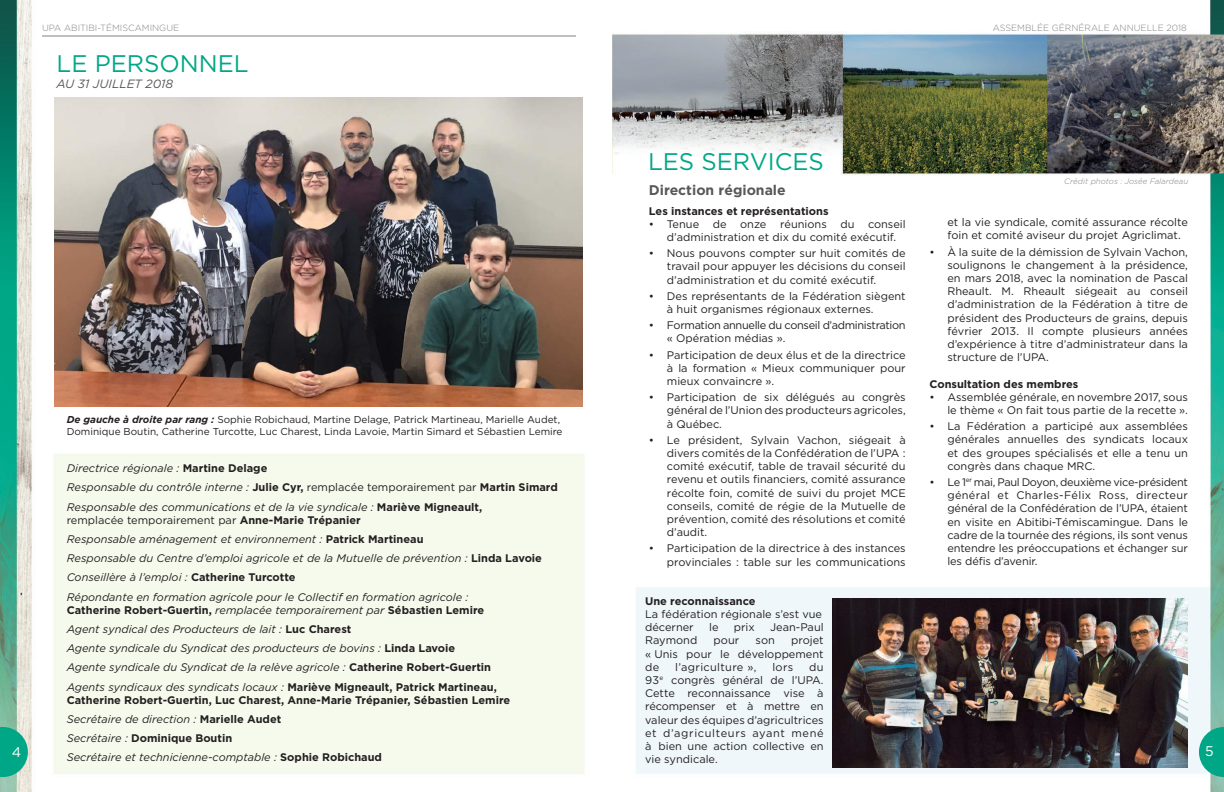
<style>
.page{position:relative;width:1224px;height:792px;background:#fff}
.page>*{position:absolute;margin:0;border:0;box-sizing:border-box;transform-origin:0 0}
.t1{font:24px "Gotham";color:#00a786}
.t2{font:700 14px "Gotham";color:#57585a}
.t3{font:14px "Gotham";color:#fff}
.t4{font:italic 12px "Gotham";color:#57585a}
.t5{font:11px/13.2px "Gotham";color:#231f20;text-align:justify}
.t6{font:italic 11px/19.2px "Gotham";color:#231f20}
.t7{font:700 11px/19.2px "Gotham";color:#231f20}
.t8{font:11px/13.2px "Gotham";letter-spacing:-.03em;color:#231f20}
.t9{font:11px "Gotham";letter-spacing:.03em;color:#231f20}
.t10{font:10px/12px "Gotham";color:#231f20}
.t11{font:300 9px "Gotham";color:#808285}
.t12{font:italic 300 8px "Gotham";color:#808285}
.s1{font-weight:700;font-style:italic}
.s2{font-weight:700;font-style:normal}
.s3{font-style:normal}
.s4{font-weight:400;font-style:italic}
</style>
<div class="page">
<img style="left:0;top:0;width:1224px;height:792px">
<img style="left:54px;top:97px;width:528px;height:310px">
<svg style="left:0;top:727px;width:28px;height:50px"></svg>
<svg style="left:1199px;top:727px;width:25px;height:50px"></svg>
<hr style="left:42px;top:36px;width:534px;height:1px;background:#808285">
<img style="left:832px;top:598px;width:356px;height:170px">
<p class="t11" style="left:42px;top:23px;width:139px">UPA ABITIBI-TÉMISCAMINGUE</p>
<p class="t11" style="left:993px;top:23px;width:196px">ASSEMBLÉE GÉRNÉRALE ANNUELLE 2018</p>
<h1 class="t1" style="left:57px;top:50px;width:194px">LE PERSONNEL</h1>
<p class="t4" style="left:57px;top:78px;width:118px">AU 31 JUILLET 2018</p>
<p class="t3" style="left:12px;top:745px;width:11px">4</p>
<p class="t10" style="left:67px;top:413px;width:497px"><span class="s1">De gauche à droite par rang :</span> Sophie Robichaud, Martine Delage, Patrick Martineau, Marielle Audet,<br>Dominique Boutin, Catherine Turcotte, Luc Charest, Linda Lavoie, Martin Simard et Sébastien Lemire</p>
<p class="t6" style="left:67px;top:459px;width:493px">Directrice régionale : <span class="s2">Martine Delage<br></span>Responsable du contrôle interne : <span class="s2">Julie Cyr,</span> <span class="s3">remplacée temporairement par</span> <span class="s2">Martin Simard<br></span>Responsable des communications et de la vie syndicale : <span class="s2">Mariève Migneault,</span></p>
<p class="t6" style="left:67px;top:510px;width:477px"><span class="s3">remplacée temporairement par</span> <span class="s2">Anne-Marie Trépanier<br></span>Responsable aménagement et environnement : <span class="s2">Patrick Martineau<br></span>Responsable du Centre d’emploi agricole et de la Mutuelle de prévention : <span class="s2">Linda Lavoie </span>Conseillère à l’emploi : <span class="s2">Catherine Turcotte<br></span>Répondante en formation agricole pour le Collectif en formation agricole :</p>
<p class="t6" style="left:67px;top:600px;width:432px"><span class="s2">Catherine Robert-Guertin,</span> remplacée temporairement par <span class="s2">Sébastien Lemire </span>Agent syndical des Producteurs de lait : <span class="s2">Luc Charest<br></span>Agente syndicale du Syndicat des producteurs de bovins : <span class="s2">Linda Lavoie </span>Agente syndicale du Syndicat de la relève agricole : <span class="s2">Catherine Robert-Guertin </span>Agents syndicaux des syndicats locaux : <span class="s2">Mariève Migneault, Patrick Martineau,</span></p>
<p class="t7" style="left:67px;top:690px;width:445px">Catherine Robert-Guertin, Luc Charest, Anne-Marie Trépanier, Sébastien Lemire<br><span class="s4">Secrétaire de direction :</span> Marielle Audet<br><span class="s4">Secrétaire :</span> Dominique Boutin</p>
<p class="t6" style="left:67px;top:748px;width:317px">Secrétaire et technicienne-comptable : <span class="s2">Sophie Robichaud</span></p>
<h1 class="t1" style="left:648px;top:148px;width:177px">LES SERVICES</h1>
<p class="t2" style="left:649px;top:182px;width:138px">Direction régionale</p>
<p class="t7" style="left:649px;top:201px;width:181px">Les instances et représentations</p>
<p class="t5" style="left:667px;top:217px;width:240px;text-indent:-18px">• Tenue de onze réunions du conseil d’administration et dix du comité exécutif.</p>
<p class="t5" style="left:667px;top:246px;width:240px;text-indent:-18px">• Nous pouvons compter sur huit comités de travail pour appuyer les décisions du conseil d’administration et du comité exécutif.</p>
<p class="t5" style="left:667px;top:289px;width:240px;text-indent:-18px">• Des représentants de la Fédération siègent à huit organismes régionaux externes.</p>
<p class="t8" style="left:667px;top:318px;width:240px;text-indent:-18px">• Formation annuelle du conseil d’administration « Opération médias ».</p>
<p class="t5" style="left:667px;top:348px;width:240px;text-indent:-18px">• Participation de deux élus et de la directrice à la formation « Mieux communiquer pour mieux convaincre ».</p>
<p class="t5" style="left:667px;top:390px;width:240px;text-indent:-18px">• Participation de six délégués au congrès général de l’Union des producteurs agricoles, à Québec.</p>
<p class="t5" style="left:667px;top:433px;width:240px;text-indent:-18px">• Le président, Sylvain Vachon, siégeait à divers comités de la Confédération de l’UPA : comité exécutif, table de travail sécurité du revenu et outils financiers, comité assurance récolte foin, comité de suivi du projet MCE conseils, comité de régie de la Mutuelle de prévention, comité des résolutions et comité d’audit.</p>
<p class="t5" style="left:649px;top:542px;width:258px;text-align:right">• Participation de la directrice à des instances provinciales : table sur les communications</p>
<p class="t7" style="left:645px;top:591px;width:112px">Une reconnaissance</p>
<p class="t5" style="left:645px;top:607px;width:179px">La fédération régionale s’est vue décerner</p>
<p class="t5" style="left:709px;top:621px;width:11px">le</p>
<p class="t5" style="left:734px;top:621px;width:22px">prix</p>
<p class="t5" style="left:770px;top:621px;width:55px">Jean-Paul</p>
<p class="t5" style="left:645px;top:634px;width:54px">Raymond</p>
<p class="t5" style="left:714px;top:634px;width:27px">pour</p>
<p class="t5" style="left:756px;top:634px;width:21px">son</p>
<p class="t5" style="left:645px;top:634px;width:180px;text-indent:146px">projet « Unis pour le développement de</p>
<p class="t5" style="left:645px;top:660px;width:180px;text-indent:164px">du 93<sup>e</sup> congrès général de l’UPA.<br>Cette reconnaissance vise à récompenser et à mettre en valeur des équipes d’agricultrices et d’agriculteurs ayant mené à bien une action collective en vie syndicale.</p>
<p class="t9" style="left:675px;top:661px;width:83px">l’agriculture »,</p>
<p class="t5" style="left:772px;top:660px;width:22px">lors</p>
<p class="t12" style="left:1064px;top:177px;width:126px">Crédit photos : Josée Falardeau</p>
<p class="t5" style="left:947px;top:216px;width:242px">et la vie syndicale, comité assurance récolte foin et comité aviseur du projet Agriclimat.</p>
<p class="t5" style="left:947px;top:245px;width:242px;text-indent:-18px">• À la suite de la démission de Sylvain Vachon, soulignons le changement à la présidence, en mars 2018, avec la nomination de Pascal Rheault. M. Rheault siégeait au conseil d’administration de la Fédération à titre de président des Producteurs de grains, depuis février 2013. Il compte plusieurs années d’expérience à titre d’administrateur dans la structure de l’UPA.</p>
<p class="t7" style="left:929px;top:374px;width:150px">Consultation des membres</p>
<p class="t5" style="left:929px;top:390px;width:260px;text-align:right">• Assemblée générale, en novembre 2017, sous le thème « On fait tous partie de la recette ».</p>
<p class="t5" style="left:947px;top:420px;width:242px;text-indent:-18px">• La Fédération a participé aux assemblées générales annuelles des syndicats locaux et des groupes spécialisés et elle a tenu un congrès dans chaque MRC.</p>
<p class="t5" style="left:947px;top:475px;width:242px;text-indent:-18px">• Le 1<sup>er</sup> mai, Paul Doyon, deuxième vice-président général et Charles-Félix Ross, directeur général de la Confédération de l’UPA, étaient en visite en Abitibi-Témiscamingue. Dans le cadre de la tournée des régions, ils sont venus entendre les préoccupations et échanger sur les défis d’avenir.</p>
<p class="t3" style="left:1205px;top:744px;width:10px">5</p>
</div>
